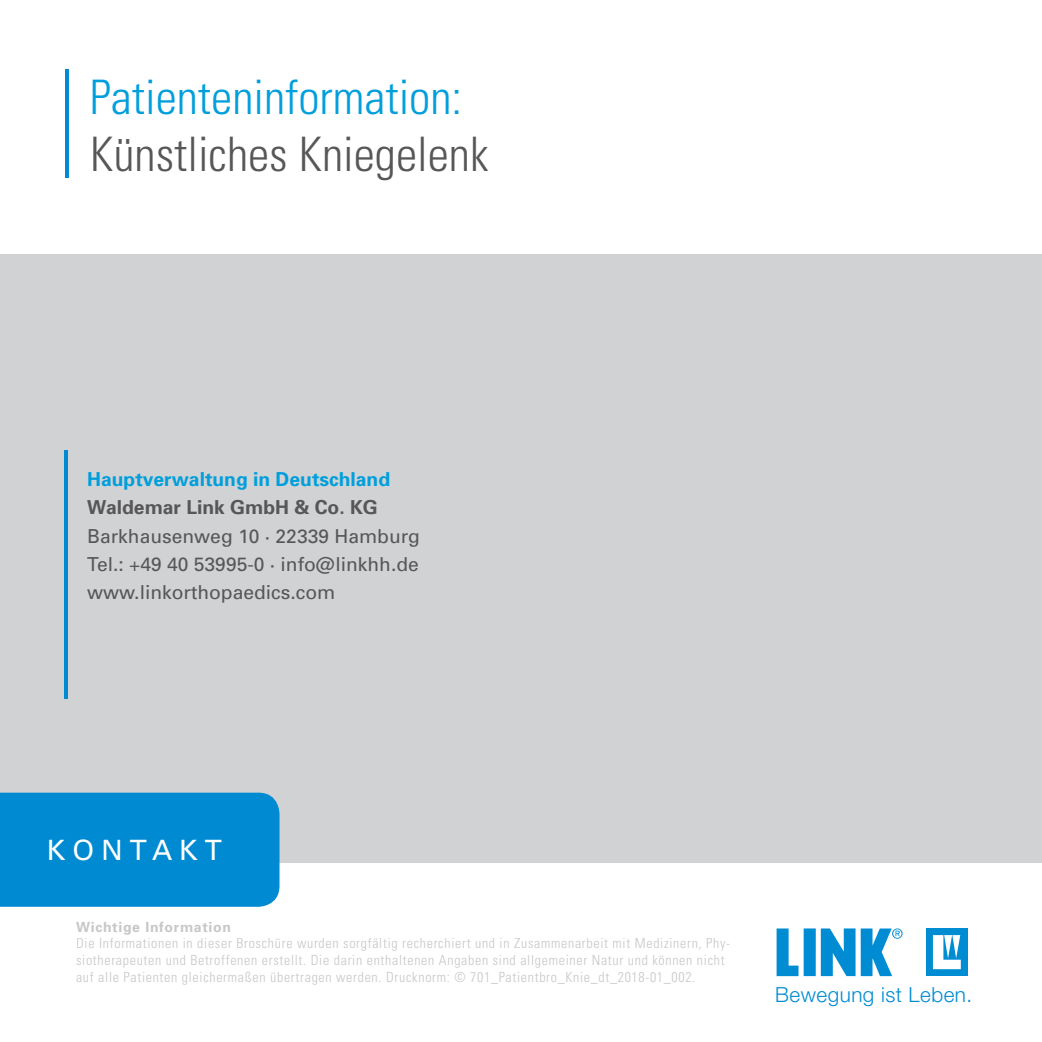
<style>
.page{position:relative;width:1042px;height:1042px;background:#fff}
.page>*{position:absolute;margin:0;border:0;box-sizing:border-box;transform-origin:0 0}
.t1{font:300 condensed 47.6px "Univers";color:#009fdc}
.t2{font:300 condensed 47.6px "Univers";color:#575758}
.t3{font:28px "Univers";letter-spacing:.25em;color:#fff}
.t4{font:300 20.65px "Helvetica Neue LT Pro";letter-spacing:.025em;color:#008cd3}
.t5{font:19.25px/28px "Univers";color:#575758;text-align:justify}
.t6{font:700 19.25px "Univers";color:#009fdc}
.t7{font:700 19.25px "Univers";color:#575758}
.t8{font:300 condensed 14px/16.8px "Univers";letter-spacing:.05em;color:#c7c7c7}
.t9{font:700 14px "Univers";letter-spacing:.05em;color:#c7c7c7}
</style>
<div class="page">
<hr style="left:65px;top:70px;width:3px;height:108px;background:#008ad1">
<div style="left:0;top:254px;width:1042px;height:608px;background:#d1d2d4"></div>
<div style="left:0;top:792px;width:279px;height:115px;background:#008ad1"></div>
<hr style="left:64px;top:451px;width:4px;height:248px;background:#008ad1">
<svg style="left:776px;top:928px;width:22px;height:48px"></svg>
<div style="left:926px;top:928px;width:41px;height:48px;background:#008cd3"></div>
<svg style="left:933px;top:935px;width:28px;height:34px"></svg>
<div style="left:803px;top:928px;width:13px;height:48px;background:#008cd3"></div>
<svg style="left:821px;top:928px;width:82px;height:48px"></svg>
<h1 class="t1" style="left:90px;top:69px;width:374px">Patienteninformation:</h1>
<h1 class="t2" style="left:90px;top:125px;width:400px">Künstliches Kniegelenk</h1>
<h3 class="t6" style="left:87px;top:468px;width:304px">Hauptverwaltung in Deutschland</h3>
<h3 class="t7" style="left:87px;top:496px;width:292px">Waldemar Link GmbH &amp; Co. KG</h3>
<h3 class="t5" style="left:87px;top:522px;width:334px">Barkhausenweg 10 · 22339 Hamburg Tel.: +49 40 53995-0 · info@linkhh.de www.linkorthopaedics.com</h3>
<h2 class="t3" style="left:47px;top:834px;width:177px">KONTAKT</h2>
<p class="t9" style="left:76px;top:918px;width:156px">Wichtige Information</p>
<p class="t8" style="left:76px;top:935px;width:655px">Die Informationen in dieser Broschüre wurden sorgfältig recherchiert und in Zusammenarbeit mit Medizinern, Phy&shy;siotherapeuten und Betroffenen erstellt. Die darin enthaltenen Angaben sind allgemeiner Natur und können nicht auf alle Patienten gleichermaßen übertragen werden. Drucknorm: © 701_Patientbro_Knie_dt_2018-01_002.</p>
<h3 class="t4" style="left:775px;top:982px;width:198px">Bewegung ist Leben.</h3>
</div>
